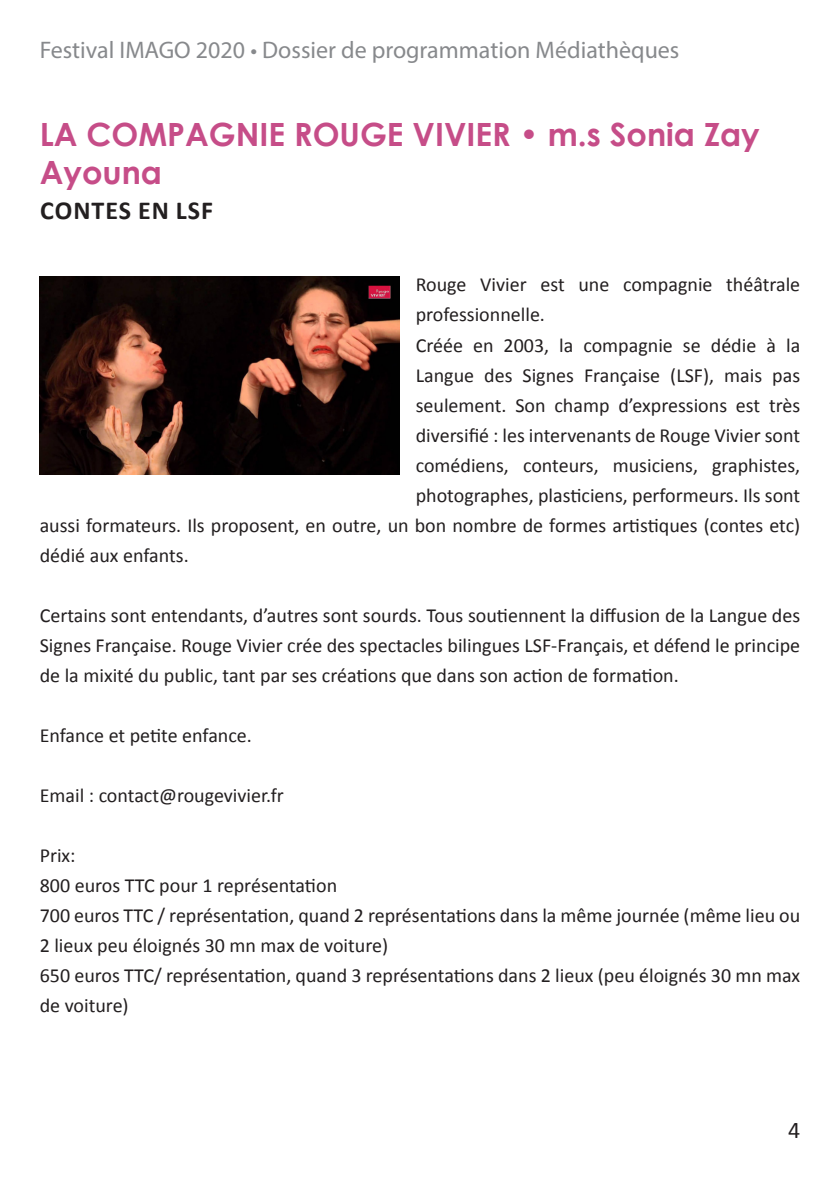
<style>
.page{position:relative;width:840px;height:1191px;background:#fff}
.page>*{position:absolute;margin:0;border:0;box-sizing:border-box;transform-origin:0 0}
.Titres{font:700 32px/38.4px "Century Gothic";color:#c64d88}
.Domaine{font:700 26px "Calibri";letter-spacing:.04em;color:#231f20}
.t1{font:24px "Myriad Pro";color:#87898c}
.t2{font:24px "Calibri";color:#231f20}
.Contenu{font:20px/30px "Calibri";color:#231f20}
</style>
<div class="page">
<img style="left:40px;top:276px;width:359px;height:199px">
<p class="t1" style="left:40px;top:35px;width:641px">Festival IMAGO 2020 • Dossier de programmation Médiathèques</p>
<p class="Titres" style="left:40px;top:114px;width:721px">LA COMPAGNIE ROUGE VIVIER • m.s Sonia Zay<br>Ayouna</p>
<p class="Domaine" style="left:40px;top:193px;width:174px">CONTES EN LSF</p>
<p class="Contenu" style="left:415px;top:270px;width:386px">Rouge Vivier est une compagnie théâtrale professionnelle.</p>
<p class="Contenu" style="left:415px;top:330px;width:386px">Créée en 2003, la compagnie se dédie à la</p>
<p class="Contenu" style="left:415px;top:360px;width:386px">Langue des Signes Française (LSF), mais pas</p>
<p class="Contenu" style="left:415px;top:390px;width:386px">seulement. Son champ d’expressions est très</p>
<p class="Contenu" style="left:415px;top:420px;width:386px">diversifié : les intervenants de Rouge Vivier sont</p>
<p class="Contenu" style="left:415px;top:450px;width:386px">comédiens, conteurs, musiciens, graphistes,</p>
<p class="Contenu" style="left:415px;top:480px;width:386px">photographes, plasticiens, performeurs. Ils sont</p>
<p class="Contenu" style="left:40px;top:510px;width:761px">aussi formateurs. Ils proposent, en outre, un bon nombre de formes artistiques (contes etc)</p>
<p class="Contenu" style="left:40px;top:540px;width:150px">dédié aux enfants.</p>
<p class="Contenu" style="left:40px;top:600px;width:761px;text-align:justify">Certains sont entendants, d’autres sont sourds. Tous soutiennent la diffusion de la Langue des Signes Française. Rouge Vivier crée des spectacles bilingues LSF-Français, et défend le principe de la mixité du public, tant par ses créations que dans son action de formation.</p>
<p class="Contenu" style="left:40px;top:720px;width:213px">Enfance et petite enfance.</p>
<p class="Contenu" style="left:40px;top:780px;width:245px">Email : contact@rougevivier.fr</p>
<p class="Contenu" style="left:40px;top:840px;width:37px">Prix:</p>
<p class="Contenu" style="left:40px;top:870px;width:299px">800 euros TTC pour 1 représentation</p>
<p class="Contenu" style="left:40px;top:900px;width:761px">700 euros TTC / représentation, quand 2 représentations dans la même journée (même lieu ou<br>2 lieux peu éloignés 30 mn max de voiture)</p>
<p class="Contenu" style="left:40px;top:960px;width:761px">650 euros TTC/ représentation, quand 3 représentations dans 2 lieux (peu éloignés 30 mn max de voiture)</p>
<p class="t2" style="left:787px;top:1115px;width:14px">4</p>
</div>
